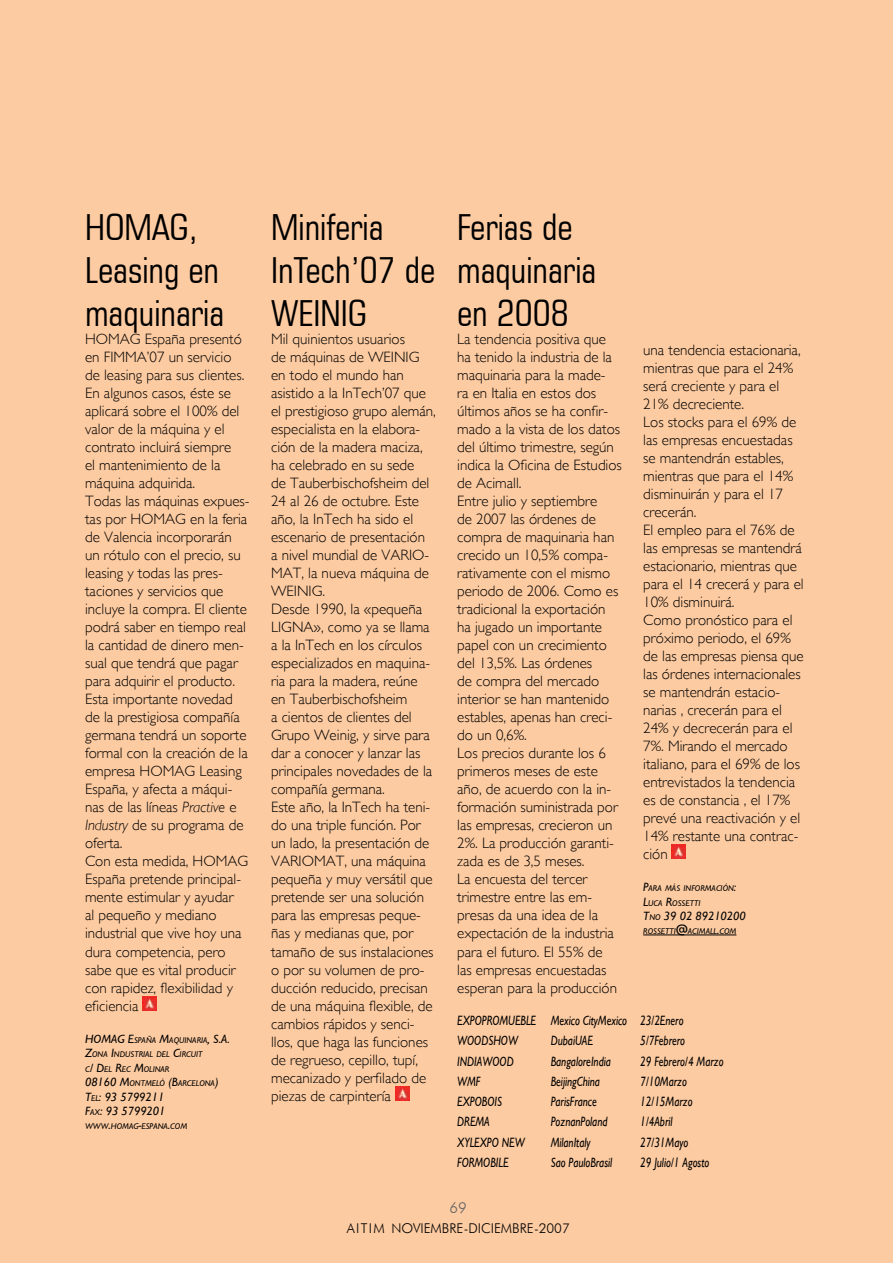
<style>
.page{position:relative;width:893px;height:1263px;background:#fdcba1}
.page>*{position:absolute;margin:0;border:0;box-sizing:border-box;transform-origin:0 0}
.t1{font:condensed 36px/43.2px "Square 721 BT";color:#000}
.t2{font:300 15px/18px "Gill Sans";color:#000}
.t3{font:300 15px "Futura BT";color:#636467}
.t4{font:italic 13.5px/20.2px "Gill Sans";color:#000;scale:.8 1}
.t5{font:300 13.5px "Futura BT";color:#000}
.t6{font:italic 12px/14.4px "Gill Sans";color:#000}
.t7{font:italic 8.4px/14.4px "Gill Sans";color:#000}
.s1{font-style:italic}
.s2{font-size:12px}
.s3{font-size:8.4px}
</style>
<div class="page">
<img style="left:143px;top:996px;width:14px;height:14px">
<img style="left:395px;top:1086px;width:14px;height:14px">
<hr style="left:643px;top:935px;width:93px;height:1px;background:#000">
<img style="left:672px;top:845px;width:14px;height:14px">
<h1 class="t1" style="left:85px;top:205px;width:141px">HOMAG,<br>Leasing en maquinaria</h1>
<p class="t2" style="left:85px;top:330px;width:166px">HOMAG España presentó en FIMMA’07 un servicio de leasing para sus clientes.<br>En algunos casos, éste se aplicará sobre el 100% del valor de la máquina y el contrato incluirá siempre<br>el mantenimiento de la máquina adquirida.<br>Todas las máquinas expues&shy;tas por HOMAG en la feria de Valencia incorporarán un rótulo con el precio, su leasing y todas las pres&shy;taciones y servicios que incluye la compra. El cliente podrá saber en tiempo real la cantidad de dinero men&shy;sual que tendrá que pagar para adquirir el producto.<br>Esta importante novedad de la prestigiosa compañía germana tendrá un soporte formal con la creación de la empresa HOMAG Leasing<br>España, y afecta a máqui&shy;nas de las líneas <span class="s1">Practive</span> e<br><span class="s1">Industry</span> de su programa de oferta.<br>Con esta medida, HOMAG<br>España pretende principal&shy;mente estimular y ayudar<br>al pequeño y mediano industrial que vive hoy una dura competencia, pero sabe que es vital producir con rapidez, flexibilidad y eficiencia</p>
<p class="t7" style="left:85px;top:1033px;width:146px"><span class="s2">HOMAG E</span>SPAÑA <span class="s2">M</span>AQUINARIA<span class="s2">, S.A.<br>Z</span>ONA <span class="s2">I</span>NDUSTRIAL DEL <span class="s2">C</span>IRCUIT<br>C<span class="s2">/ D</span>EL <span class="s2">R</span>EC <span class="s2">M</span>OLINAR<br><span class="s2">08160 M</span>ONTMELÓ <span class="s2">(B</span>ARCELONA<span class="s2">)</span></p>
<p class="t6" style="left:85px;top:1089px;width:82px">T<span class="s3">EL</span>: 93 5799211<br>F<span class="s3">AX</span>: 93 5799201</p>
<p class="t7" style="left:85px;top:1119px;width:33px">WWW<span class="s2">.</span>HOMAG</p>
<p class="t7" style="left:138px;top:1119px;width:39px"><span class="s2">-</span>ESPANA<span class="s2">.</span>COM</p>
<h1 class="t1" style="left:271px;top:205px;width:166px">Miniferia<br>InTech’07 de<br>WEINIG</h1>
<p class="t2" style="left:271px;top:330px;width:166px">Mil quinientos usuarios<br>de máquinas de WEINIG en todo el mundo han asistido a la InTech’07 que el prestigioso grupo alemán, especialista en la elabora&shy;ción de la madera maciza, ha celebrado en su sede<br>de Tauberbischofsheim del<br>24 al 26 de octubre. Este año, la InTech ha sido el escenario de presentación<br>a nivel mundial de VARIO-<br>MAT, la nueva máquina de<br>WEINIG.<br>Desde 1990, la «pequeña<br>LIGNA», como ya se llama a la InTech en los círculos especializados en maquina&shy;ria para la madera, reúne en Tauberbischofsheim<br>a cientos de clientes del<br>Grupo Weinig, y sirve para dar a conocer y lanzar las principales novedades de la compañía germana.<br>Este año, la InTech ha teni&shy;do una triple función. Por un lado, la presentación de<br>VARIOMAT, una máquina pequeña y muy versátil que pretende ser una solución para las empresas peque&shy;ñas y medianas que, por tamaño de sus instalaciones o por su volumen de pro&shy;ducción reducido, precisan de una máquina flexible, de cambios rápidos y senci&shy;llos, que haga las funciones de regrueso, cepillo, tupí, mecanizado y perfilado de piezas de carpintería</p>
<h1 class="t1" style="left:457px;top:205px;width:141px">Ferias de maquinaria en 2008</h1>
<p class="t2" style="left:457px;top:330px;width:166px">La tendencia positiva que ha tenido la industria de la maquinaria para la made-<br>ra en Italia en estos dos últimos años se ha confir&shy;mado a la vista de los datos del último trimestre, según indica la Oficina de Estudios de Acimall.<br>Entre julio y septiembre<br>de 2007 las órdenes de compra de maquinaria han crecido un 10,5% compa&shy;rativamente con el mismo periodo de 2006. Como es tradicional la exportación ha jugado un importante papel con un crecimiento del 13,5%. Las órdenes<br>de compra del mercado interior se han mantenido estables, apenas han creci&shy;do un 0,6%.<br>Los precios durante los 6 primeros meses de este año, de acuerdo con la in&shy;formación suministrada por las empresas, crecieron un<br>2%. La producción garanti&shy;zada es de 3,5 meses.<br>La encuesta del tercer trimestre entre las em&shy;presas da una idea de la expectación de la industria para el futuro. El 55% de<br>las empresas encuestadas esperan para la producción</p>
<p class="t2" style="left:643px;top:341px;width:162px">una tendencia estacionaria, mientras que para el 24% será creciente y para el<br>21% decreciente.<br>Los stocks para el 69% de las empresas encuestadas se mantendrán estables, mientras que para el 14% disminuirán y para el 17 crecerán.<br>El empleo para el 76% de las empresas se mantendrá estacionario, mientras que para el 14 crecerá y para el<br>10% disminuirá.<br>Como pronóstico para el próximo periodo, el 69% de las empresas piensa que las órdenes internacionales se mantendrán estacio&shy;narias , crecerán para el<br>24% y decrecerán para el<br>7%. Mirando el mercado italiano, para el 69% de los entrevistados la tendencia es de constancia , el 17% prevé una reactivación y el<br>14% restante una contrac&shy;ción</p>
<p class="t7" style="left:643px;top:881px;width:95px"><span class="s2">P</span>ARA MÁS INFORMACIÓN<span class="s2">:<br>L</span>UCA <span class="s2">R</span>OSSETTI</p>
<p class="t6" style="left:643px;top:909px;width:104px">T<span class="s3">NO</span> 39 02 89210200</p>
<p class="t7" style="left:643px;top:924px;width:83px">ROSSETTI<span class="s2">@</span>ACIMALL<span class="s2">.</span>COM</p>
<p class="t4" style="left:457px;top:1010px;width:284px">EXPOPROMUEBLE Mexico CityMexico 23/2Enero<br>WOODSHOW</p>
<p class="t4" style="left:551px;top:1031px;width:54px">DubaiUAE</p>
<p class="t4" style="left:640px;top:1031px;width:58px">5/7Febrero</p>
<p class="t4" style="left:457px;top:1051px;width:72px">INDIAWOOD</p>
<p class="t4" style="left:551px;top:1051px;width:77px">BangaloreIndia</p>
<p class="t4" style="left:640px;top:1051px;width:106px">29 Febrero/4 Marzo</p>
<p class="t4" style="left:457px;top:1071px;width:31px">WMF</p>
<p class="t4" style="left:551px;top:1071px;width:63px">BeijingChina</p>
<p class="t4" style="left:640px;top:1071px;width:60px">7/10Marzo</p>
<p class="t4" style="left:457px;top:1091px;width:57px">EXPOBOIS</p>
<p class="t4" style="left:551px;top:1091px;width:59px">ParisFrance</p>
<p class="t4" style="left:640px;top:1091px;width:67px">12/15Marzo</p>
<p class="t4" style="left:457px;top:1112px;width:42px">DREMA</p>
<p class="t4" style="left:551px;top:1112px;width:72px">PoznanPoland</p>
<p class="t4" style="left:640px;top:1112px;width:42px">1/4Abril</p>
<p class="t4" style="left:457px;top:1132px;width:86px">XYLEXPO NEW</p>
<p class="t4" style="left:551px;top:1132px;width:51px">MilanItaly</p>
<p class="t4" style="left:640px;top:1132px;width:62px">27/31Mayo</p>
<p class="t4" style="left:457px;top:1152px;width:66px">FORMOBILE</p>
<p class="t4" style="left:551px;top:1152px;width:78px">Sao PauloBrasil</p>
<p class="t4" style="left:640px;top:1152px;width:88px">29 Julio/1 Agosto</p>
<p class="t3" style="left:450px;top:1198px;width:19px">69</p>
<p class="t5" style="left:347px;top:1220px;width:225px">ai ti m NOVIEMBRE-DICIEMBRE-2007</p>
</div>
